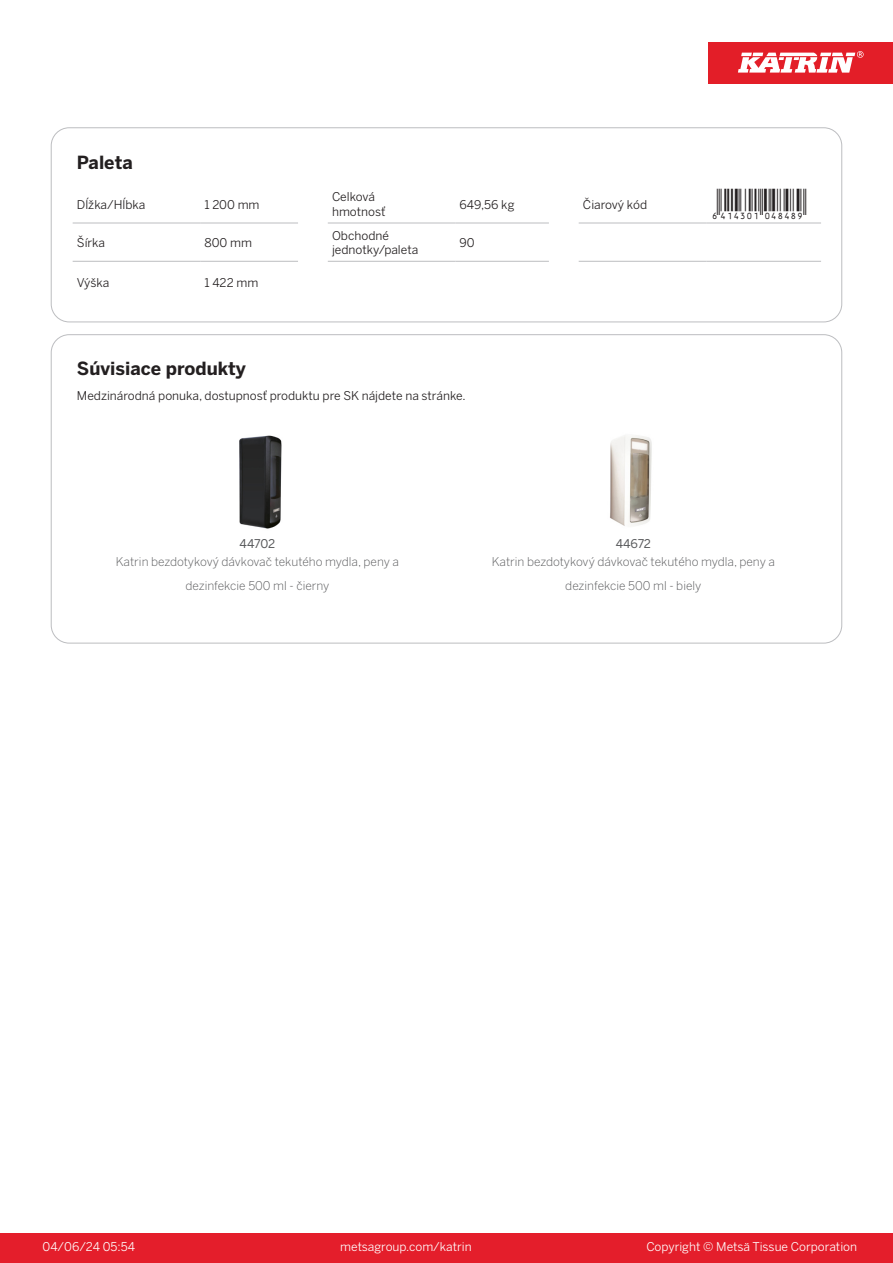
<style>
.page{position:relative;width:893px;height:1263px;background:#fff}
.page>*{position:absolute;margin:0;border:0;box-sizing:border-box;transform-origin:0 0}
.T_EAN{font:30px "Viisas EAN Matala";color:#231f20}
.T_TableHeader{font:700 18px "Benton Sans";color:#231f20}
.T_TableBody{font:12px "Benton Sans";color:#231f20}
.T_RelatedName{font:300 12px/24px "Benton Sans";color:#57585a;text-align:center}
.t1{font:12px "Benton Sans";color:#fff}
.T_RelatedCode{font:12px "Benton Sans";letter-spacing:-.015em;color:#57585a}
</style>
<div class="page">
<div style="left:0;top:1233px;width:893px;height:30px;background:#e41e2b"></div>
<div style="left:708px;top:43px;width:185px;height:41px;background:#e31e28"></div>
<svg style="left:738px;top:51px;width:126px;height:22px"></svg>
<hr style="left:73px;top:223px;width:127px;height:1px;background:#bcbdc0">
<hr style="left:200px;top:223px;width:98px;height:1px;background:#bcbdc0">
<hr style="left:328px;top:223px;width:127px;height:1px;background:#bcbdc0">
<hr style="left:455px;top:223px;width:94px;height:1px;background:#bcbdc0">
<hr style="left:579px;top:223px;width:127px;height:1px;background:#bcbdc0">
<hr style="left:706px;top:223px;width:115px;height:1px;background:#bcbdc0">
<hr style="left:73px;top:261px;width:127px;height:1px;background:#bcbdc0">
<hr style="left:200px;top:261px;width:98px;height:1px;background:#bcbdc0">
<hr style="left:328px;top:261px;width:127px;height:1px;background:#bcbdc0">
<hr style="left:455px;top:261px;width:94px;height:1px;background:#bcbdc0">
<hr style="left:579px;top:261px;width:127px;height:1px;background:#bcbdc0">
<hr style="left:706px;top:261px;width:115px;height:1px;background:#bcbdc0">
<div style="left:51px;top:128px;width:791px;height:194px;border:1px solid #bcbdc0;border-radius:18px"></div>
<img style="left:239px;top:435px;width:43px;height:94px">
<img style="left:610px;top:435px;width:42px;height:91px">
<p class="T_TableHeader" style="left:77px;top:151px;width:57px">Paleta</p>
<p class="T_TableBody" style="left:77px;top:197px;width:70px">Dĺžka/Hĺbka</p>
<p class="T_TableBody" style="left:204px;top:197px;width:57px">1 200 mm</p>
<p class="T_TableBody" style="left:77px;top:235px;width:30px">Šírka</p>
<p class="T_TableBody" style="left:204px;top:235px;width:49px">800 mm</p>
<p class="T_TableBody" style="left:77px;top:276px;width:34px">Výška</p>
<p class="T_TableBody" style="left:204px;top:276px;width:55px">1 422 mm</p>
<p class="T_TableBody" style="left:332px;top:190px;width:44px">Celková</p>
<p class="T_TableBody" style="left:332px;top:204px;width:55px">hmotnosť</p>
<p class="T_TableBody" style="left:332px;top:228px;width:58px">Obchodné</p>
<p class="T_TableBody" style="left:332px;top:243px;width:88px">jednotky/paleta</p>
<p class="T_TableBody" style="left:460px;top:197px;width:56px">649,56 kg</p>
<p class="T_TableBody" style="left:583px;top:197px;width:66px">Čiarový kód</p>
<p class="T_EAN" style="left:710px;top:188px;width:97px">*6414301048489*</p>
<p class="T_TableBody" style="left:460px;top:235px;width:17px">90</p>
<p class="T_TableHeader" style="left:77px;top:357px;width:171px">Súvisiace produkty</p>
<p class="T_TableBody" style="left:77px;top:388px;width:390px">Medzinárodná ponuka, dostupnosť produktu pre SK nájdete na stránke.</p>
<p class="T_RelatedCode" style="left:240px;top:537px;width:37px">44702</p>
<p class="T_RelatedCode" style="left:616px;top:537px;width:37px">44672</p>
<p class="T_RelatedName" style="left:116px;top:550px;width:285px">Katrin bezdotykový dávkovač tekutého mydla, peny a dezinfekcie 500 ml - čierny</p>
<p class="T_RelatedName" style="left:492px;top:550px;width:285px">Katrin bezdotykový dávkovač tekutého mydla, peny a dezinfekcie 500 ml - biely</p>
<p class="t1" style="left:43px;top:1239px;width:94px">04/06/24 05:54</p>
<p class="t1" style="left:340px;top:1239px;width:133px">metsagroup.com/katrin</p>
<p class="t1" style="left:646px;top:1239px;width:212px">Copyright © Metsä Tissue Corporation</p>
</div>
